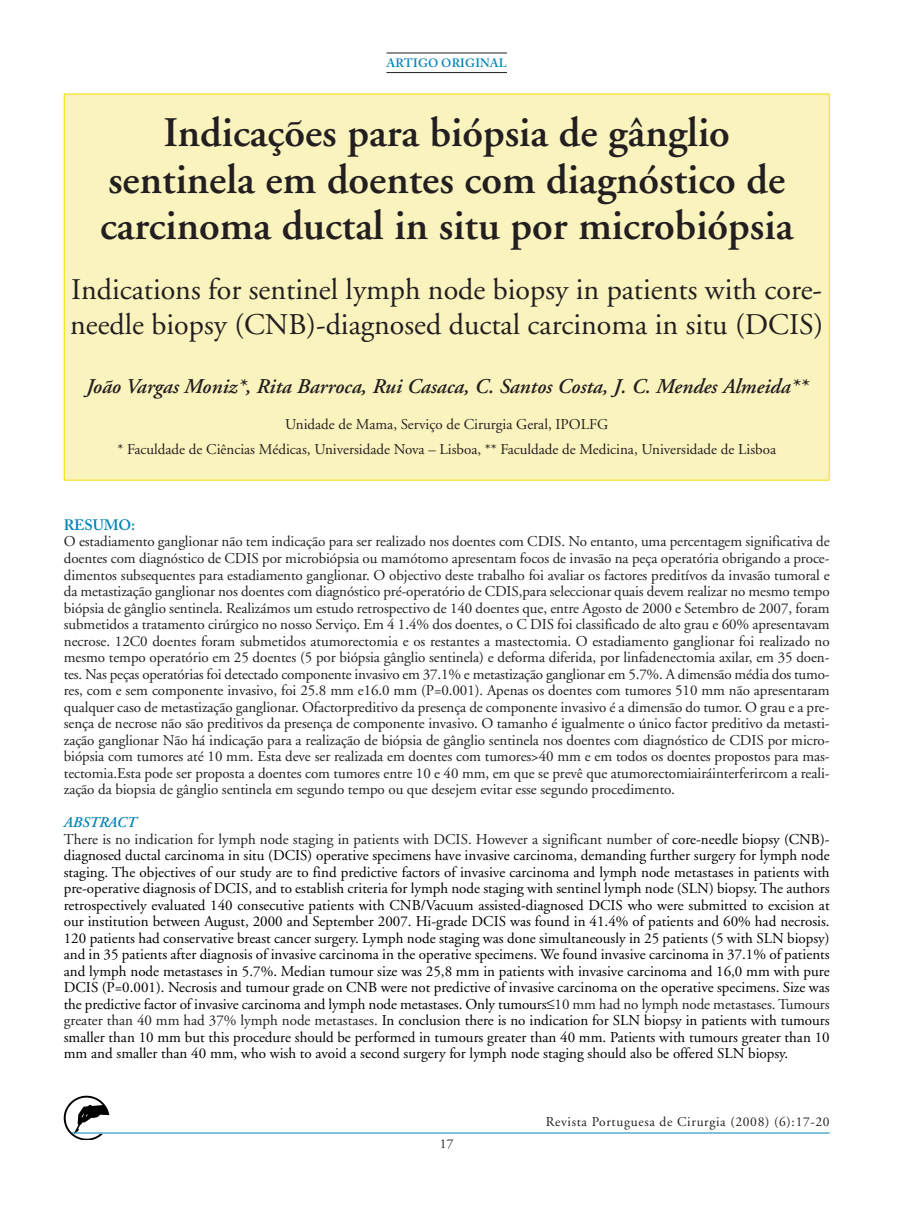
<style>
.page{position:relative;width:902px;height:1208px;background:#fff}
.page>*{position:absolute;margin:0;border:0;box-sizing:border-box;transform-origin:0 0}
.t1{font:600 42px/46.5px "Adobe Garamond";color:#231f20;text-align:center}
.t2{font:30px/34.5px "Adobe Garamond";color:#231f20}
.t3{font:italic 600 21px "Adobe Garamond";color:#231f20}
.t4{font:15px/16.5px "Adobe Garamond";letter-spacing:-.005em;color:#231f20}
.t5{font:15px/16.5px "Adobe Garamond";color:#000}
.t6{font:13.5px "Adobe Garamond";letter-spacing:.05em;color:#231f20}
.t7{font:600 12px "Adobe Caslon";letter-spacing:.015em;color:#0083b6}
.s1{font-family:"Adobe Caslon";font-weight:600;color:#0083b6}
.s2{font-weight:600;font-style:italic;color:#0083b6}
.s3{color:#231f20}
</style>
<div class="page">
<img style="left:64px;top:1095px;width:45px;height:45px">
<hr style="left:72px;top:1132px;width:757px;height:1px;background:#0083b6">
<hr style="left:386px;top:53px;width:121px;height:1px;background:#231f20">
<hr style="left:386px;top:72px;width:121px;height:1px;background:#231f20">
<div style="left:65px;top:94px;width:763px;height:386px;background:#fbf3bd"></div>
<p class="t7" style="left:386px;top:59px;width:122px">ARTIGO ORIGINAL</p>
<p class="t1" style="left:100px;top:114px;width:694px">Indicações para biópsia de gânglio sentinela em doentes com diagnóstico de carcinoma ductal in situ por microbiópsia</p>
<p class="t2" style="left:70px;top:275px;width:754px">Indications for sentinel lymph node biopsy in patients with core&shy;needle biopsy (CNB)-diagnosed ductal carcinoma in situ (DCIS)</p>
<p class="t3" style="left:86px;top:377px;width:722px">João Vargas Moniz*, Rita Barroca, Rui Casaca, C. Santos Costa, J. C. Mendes Almeida**</p>
<p class="t4" style="left:117px;top:412px;width:660px;line-height:25.5px;text-align:center">Unidade de Mama, Serviço de Cirurgia Geral, IPOLFG<br>* Faculdade de Ciências Médicas, Universidade Nova – Lisboa, ** Faculdade de Medicina, Universidade de Lisboa</p>
<p class="t4" style="left:64px;top:518px;width:767px"><span class="s1">RESUMO:<br></span>O estadiamento ganglionar não tem indicação para ser realizado nos doentes com CDIS. No entanto, uma percentagem significativa de doentes com diagnóstico de CDIS por microbiópsia ou mamótomo apresentam focos de invasão na peça operatória obrigando a proce&shy;dimentos subsequentes para estadiamento ganglionar. O objectivo deste trabalho foi avaliar os factores preditívos da invasão tumoral e da metastização ganglionar nos doentes com diagnóstico pré-operatório de CDIS,para seleccionar quais devem realizar no mesmo tempo biópsia de gânglio sentinela. Realizámos um estudo retrospectivo de 140 doentes que, entre Agosto de 2000 e Setembro de 2007, foram submetidos a tratamento cirúrgico no nosso Serviço. Em 4 1.4% dos doentes, o C DIS foi classificado de alto grau e 60% apresentavam necrose. 12C0 doentes foram submetidos atumorectomia e os restantes a mastectomia. O estadiamento ganglionar foi realizado no mesmo tempo operatório em 25 doentes (5 por biópsia gânglio sentinela) e deforma diferida, por linfadenectomia axilar, em 35 doen&shy;tes. Nas peças operatórias foi detectado componente invasivo em 37.1% e metastização ganglionar em 5.7%. A dimensão média dos tumo&shy;res, com e sem componente invasivo, foi 25.8 mm e16.0 mm (P=0.001). Apenas os doentes com tumores 510 mm não apresentaram qualquer caso de metastização ganglionar. Ofactorpreditivo da presença de componente invasivo é a dimensão do tumor. O grau e a pre&shy;sença de necrose não são preditivos da presença de componente invasivo. O tamanho é igualmente o único factor preditivo da metasti&shy;zação ganglionar Não há indicação para a realização de biópsia de gânglio sentinela nos doentes com diagnóstico de CDIS por micro&shy;biópsia com tumores até 10 mm. Esta deve ser realizada em doentes com tumores&gt;40 mm e em todos os doentes propostos para mas&shy;tectomia.Esta pode ser proposta a doentes com tumores entre 10 e 40 mm, em que se prevê que atumorectomiairáinterferircom a reali&shy;zação da biopsia de gânglio sentinela em segundo tempo ou que desejem evitar esse segundo procedimento.</p>
<p class="t5" style="left:64px;top:815px;width:767px"><span class="s2">ABSTRACT<br></span><span class="s3">There is no indication for lymph node staging in patients with DCIS. However a significant number of</span> core-needle biopsy (CNB)- diagnosed ductal carcinoma in situ (DCIS) operative specimens have invasive carcinoma, demanding further surgery for lymph node staging. The objectives of our study are to find predictive factors of invasive carcinoma and lymph node metastases in patients with pre-operative diagnosis of DCIS, and to establish criteria for lymph node staging with sentinel lymph node (SLN) biopsy. The authors retrospectively evaluated 140 consecutive patients with CNB/Vacuum assisted-diagnosed DCIS who were submitted to excision at our institution between August, 2000 and September 2007. Hi-grade DCIS was found in 41.4% of patients and 60% had necrosis.<br>120 patients had conservative breast cancer surgery. Lymph node staging was done simultaneously in 25 patients (5 with SLN biopsy) and in 35 patients after diagnosis of invasive carcinoma in the operative specimens. We found invasive carcinoma in 37.1% of patients and lymph node metastases in 5.7%. Median tumour size was 25,8 mm in patients with invasive carcinoma and 16,0 mm with pure DCIS (P=0.001). Necrosis and tumour grade on CNB were not predictive of invasive carcinoma on the operative specimens. Size was the predictive factor of invasive carcinoma and lymph node metastases. Only tumours<span class="s3">≤10 mm had no lymph node metastases. Tumours greater than 40 mm had 37% lymph node metastases.</span> In conclusion there is no indication for SLN biopsy in patients with tumours smaller than 10 mm but this procedure should be performed in tumours greater than 40 mm. Patients with tumours greater than 10 mm and smaller than 40 mm, who wish to avoid a second surgery for lymph node staging should also be offered SLN biopsy.</p>
<p class="t6" style="left:440px;top:1138px;width:15px">17</p>
<p class="t6" style="left:546px;top:1116px;width:285px">Revista Portuguesa de Cirurgia (2008) (6):17-20</p>
</div>
